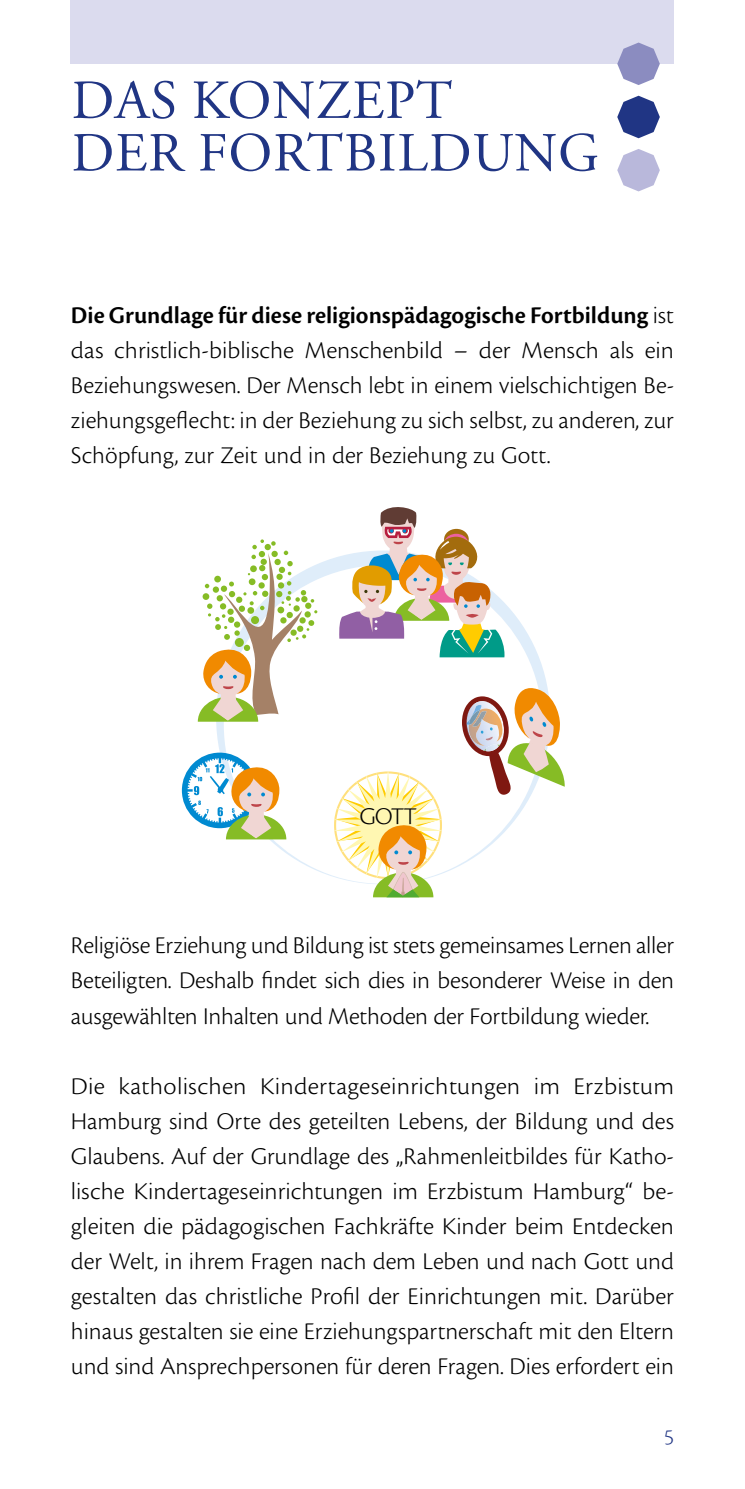
<style>
.page{position:relative;width:745px;height:1489px;background:#fff}
.page>*{position:absolute;margin:0;border:0;box-sizing:border-box;transform-origin:0 0}
.t1{font:55px/52.5px "Adobe Garamond Pro";letter-spacing:.015em;color:#203584}
.t2{font:25px/35px "Cronos Pro Lt Capt";letter-spacing:-.005em;color:#000;text-align:justify;scale:1.04 1}
.t3{font:25px/35px "Cronos Pro Lt Capt";letter-spacing:-.005em;color:#000;text-align:justify}
.t4{font:600 25px "Cronos Pro";color:#000}
.t5{font:300 22.5px "Cronos Pro";color:#203584}
.s1{font-family:"Cronos Pro Lt Capt";font-weight:400}
</style>
<div class="page">
<div style="left:71px;top:0;width:602px;height:64px;background:#dbdbee"></div>
<svg style="left:617px;top:43px;width:42px;height:42px"></svg>
<svg style="left:617px;top:96px;width:42px;height:42px"></svg>
<svg style="left:617px;top:149px;width:42px;height:42px"></svg>
<svg style="left:216px;top:556px;width:330px;height:321px"></svg>
<svg style="left:461px;top:682px;width:103px;height:112px"></svg>
<img style="left:468px;top:709px;width:12px;height:15px">
<svg style="left:198px;top:539px;width:119px;height:182px"></svg>
<svg style="left:339px;top:507px;width:166px;height:150px"></svg>
<svg style="left:182px;top:752px;width:104px;height:87px"></svg>
<svg style="left:333px;top:770px;width:109px;height:127px"></svg>
<h1 class="t1" style="left:71px;top:76px;width:529px">DAS KONZEPT<br>DER FORTBILDUNG</h1>
<p class="t4" style="left:71px;top:301px;width:604px">Die Grundlage für diese religionspädagogische Fortbildung <span class="s1">ist</span></p>
<p class="t3" style="left:71px;top:333px;width:604px">das christlich-biblische Menschenbild – der Mensch als ein Beziehungswesen. Der Mensch lebt in einem vielschichtigen Be&shy;ziehungsgeflecht: in der Beziehung zu sich selbst, zu anderen, zur Schöpfung, zur Zeit und in der Beziehung zu Gott.</p>
<p class="t3" style="left:359px;top:799px;width:59px">GOTT</p>
<p class="t3" style="left:71px;top:928px;width:604px">Religiöse Erziehung und Bildung ist stets gemeinsames Lernen aller Beteiligten. Deshalb findet sich dies in besonderer Weise in den ausgewählten Inhalten und Methoden der Fortbildung wieder.</p>
<p class="t2" style="left:71px;top:1068px;width:581px">Die katholischen Kindertageseinrichtungen im Erzbistum Hamburg sind Orte des geteilten Lebens, der Bildung und des Glaubens. Auf der Grundlage des „Rahmenleitbildes für Katho&shy;lische Kindertageseinrichtungen im Erzbistum Hamburg“ be&shy;gleiten die pädagogischen Fachkräfte Kinder beim Entdecken der Welt, in ihrem Fragen nach dem Leben und nach Gott und gestalten das christliche Profil der Einrichtungen mit. Darüber hinaus gestalten sie eine Erziehungspartnerschaft mit den Eltern und sind Ansprechpersonen für deren Fragen. Dies erfordert ein</p>
<p class="t5" style="left:663px;top:1423px;width:11px">5</p>
</div>
